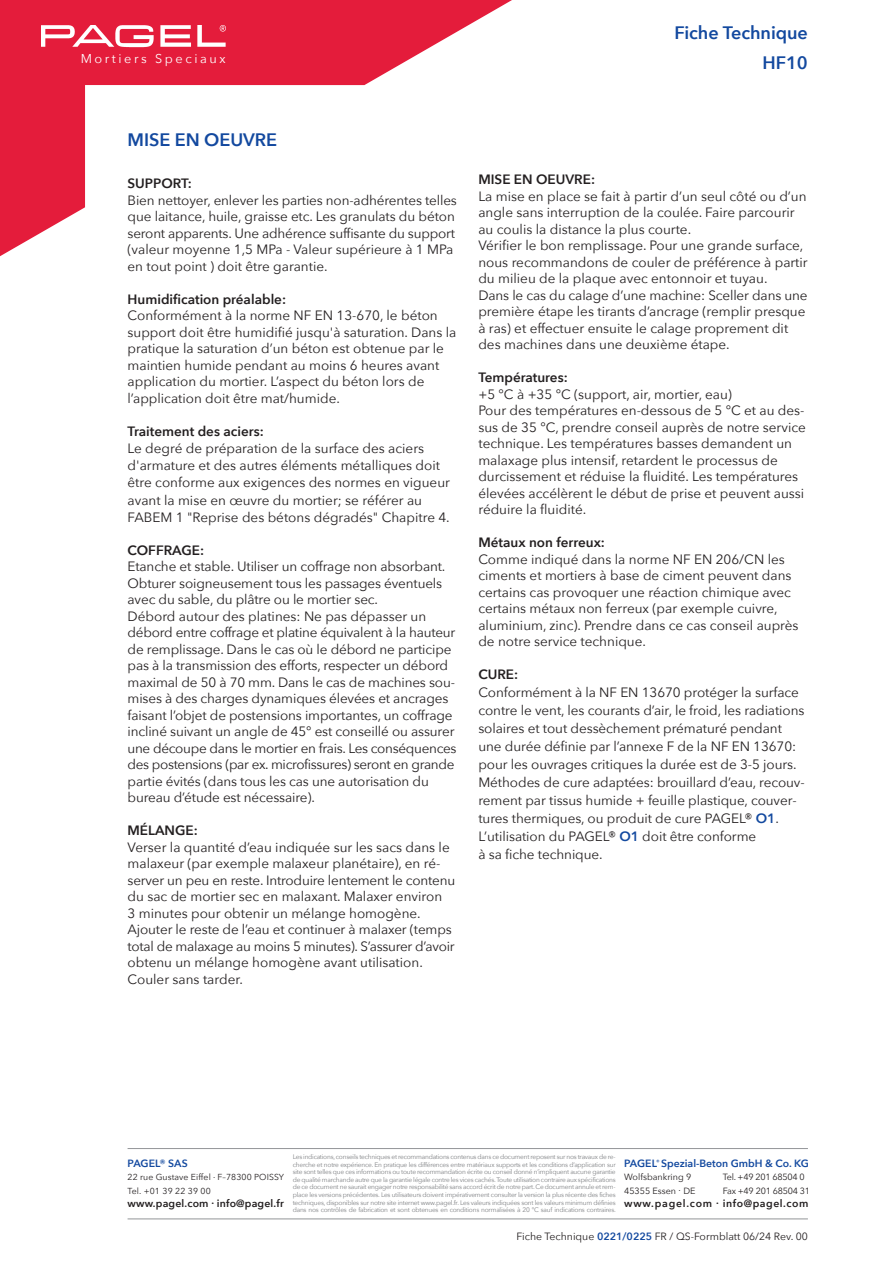
<style>
.page{position:relative;width:893px;height:1263px;background:#fff}
.page>*{position:absolute;margin:0;border:0;box-sizing:border-box;transform-origin:0 0}
.t1{font:600 18px "Avenir Next";color:#13499f}
.t2{font:13.5px/16.5px "Avenir Next";color:#231f20}
.t3{font:600 13.5px "Avenir Next";color:#231f20}
.t4{font:12.75px "Avenir Next";letter-spacing:.2em;color:#fff}
.t5{font:10.5px "Avenir Next";color:#231f20}
.t6{font:600 10.5px "Avenir Next";letter-spacing:-.005em;color:#13499f}
.t7{font:600 10.5px "Avenir Next";letter-spacing:.05em;color:#231f20}
.t8{font:600 10.5px "Avenir Next";letter-spacing:.015em;color:#231f20}
.t9{font:9px "Avenir Next";letter-spacing:-.01em;color:#231f20}
.t10{font:8.7px "Avenir Next";letter-spacing:.01em;color:#231f20}
.t11{font:6.6px/7.6px "Avenir Next";letter-spacing:-.035em;color:#808285;text-align:justify}
.s1{font-weight:600;color:#13499f}
</style>
<div class="page">
<svg style="left:0;top:0;width:512px;height:257px"></svg>
<hr style="left:128px;top:1218px;width:680px;height:1px;background:#939598">
<hr style="left:128px;top:1148px;width:680px;height:1px;background:#939598">
<img style="left:41px;top:26px;width:184px;height:24px">
<p class="t4" style="left:81px;top:50px;width:146px">Mortiers Speciaux</p>
<p class="t1" style="left:674px;top:21px;width:135px">Fiche Technique</p>
<p class="t1" style="left:762px;top:51px;width:47px">HF10</p>
<p class="t1" style="left:128px;top:128px;width:151px">MISE EN OEUVRE</p>
<p class="t3" style="left:128px;top:175px;width:66px">SUPPORT:</p>
<p class="t2" style="left:128px;top:192px;width:331px">Bien nettoyer, enlever les parties non-adhérentes telles que laitance, huile, graisse etc. Les granulats du béton seront apparents. Une adhérence suffisante du support (valeur moyenne 1,5 MPa - Valeur supérieure à 1 MPa en tout point ) doit être garantie.</p>
<p class="t3" style="left:128px;top:290px;width:160px">Humidification préalable:</p>
<p class="t2" style="left:128px;top:308px;width:330px">Conformément à la norme NF EN 13-670, le béton support doit être humidifié jusqu'à saturation. Dans la pratique la saturation d’un béton est obtenue par le maintien humide pendant au moins 6 heures avant application du mortier. L’aspect du béton lors de l’application doit être mat/humide.</p>
<p class="t3" style="left:128px;top:422px;width:138px">Traitement des aciers:</p>
<p class="t2" style="left:128px;top:440px;width:324px;line-height:17.2px">Le degré de préparation de la surface des aciers d'armature et des autres éléments métalliques doit être conforme aux exigences des normes en vigueur avant la mise en œuvre du mortier; se référer au FABEM 1 "Reprise des bétons dégradés" Chapitre 4.</p>
<p class="t3" style="left:128px;top:541px;width:78px">COFFRAGE:</p>
<p class="t2" style="left:128px;top:559px;width:319px">Etanche et stable. Utiliser un coffrage non absorbant.<br>Obturer soigneusement tous les passages éventuels avec du sable, du plâtre ou le mortier sec.</p>
<p class="t2" style="left:128px;top:608px;width:330px">Débord autour des platines: Ne pas dépasser un débord entre coffrage et platine équivalent à la hauteur de remplissage. Dans le cas où le débord ne participe pas à la transmission des efforts, respecter un débord maximal de 50 à 70 mm. Dans le cas de machines sou&shy;mises à des charges dynamiques élevées et ancrages faisant l’objet de postensions importantes, un coffrage incliné suivant un angle de 45° est conseillé ou assurer une découpe dans le mortier en frais. Les conséquences des postensions (par ex. microfissures) seront en grande partie évités (dans tous les cas une autorisation du bureau d’étude est nécessaire).</p>
<p class="t3" style="left:128px;top:822px;width:72px">MÉLANGE:</p>
<p class="t2" style="left:128px;top:839px;width:329px">Verser la quantité d’eau indiquée sur les sacs dans le malaxeur (par exemple malaxeur planétaire), en ré&shy;server un peu en reste. Introduire lentement le contenu du sac de mortier sec en malaxant. Malaxer environ<br>3 minutes pour obtenir un mélange homogène.<br>Ajouter le reste de l’eau et continuer à malaxer (temps total de malaxage au moins 5 minutes). S’assurer d’avoir obtenu un mélange homogène avant utilisation.<br>Couler sans tarder.</p>
<p class="t3" style="left:478px;top:171px;width:118px">MISE EN OEUVRE:</p>
<p class="t2" style="left:478px;top:188px;width:330px">La mise en place se fait à partir d’un seul côté ou d’un angle sans interruption de la coulée. Faire parcourir au coulis la distance la plus courte.</p>
<p class="t2" style="left:478px;top:238px;width:331px">Vérifier le bon remplissage. Pour une grande surface, nous recommandons de couler de préférence à partir du milieu de la plaque avec entonnoir et tuyau.</p>
<p class="t2" style="left:478px;top:287px;width:331px">Dans le cas du calage d’une machine: Sceller dans une première étape les tirants d’ancrage (remplir presque à ras) et effectuer ensuite le calage proprement dit des machines dans une deuxième étape.</p>
<p class="t3" style="left:478px;top:369px;width:91px">Températures:</p>
<p class="t2" style="left:478px;top:386px;width:255px">+5 °C à +35 °C (support, air, mortier, eau)</p>
<p class="t2" style="left:478px;top:403px;width:329px">Pour des températures en-dessous de 5 °C et au des&shy;sus de 35 °C, prendre conseil auprès de notre service technique. Les températures basses demandent un malaxage plus intensif, retardent le processus de durcissement et réduise la fluidité. Les températures élevées accélèrent le début de prise et peuvent aussi réduire la fluidité.</p>
<p class="t3" style="left:478px;top:534px;width:128px">Métaux non ferreux:</p>
<p class="t2" style="left:478px;top:551px;width:315px">Comme indiqué dans la norme NF EN 206/CN les ciments et mortiers à base de ciment peuvent dans certains cas provoquer une réaction chimique avec certains métaux non ferreux (par exemple cuivre,</p>
<p class="t2" style="left:478px;top:617px;width:322px">aluminium, zinc). Prendre dans ce cas conseil auprès de notre service technique.</p>
<p class="t3" style="left:478px;top:666px;width:41px">CURE:</p>
<p class="t2" style="left:478px;top:684px;width:328px;line-height:18px">Conformément à la NF EN 13670 protéger la surface contre le vent, les courants d’air, le froid, les radiations solaires et tout dessèchement prématuré pendant une durée définie par l’annexe F de la NF EN 13670: pour les ouvrages critiques la durée est de 3-5 jours.<br>Méthodes de cure adaptées: brouillard d’eau, recouv&shy;rement par tissus humide + feuille plastique, couver&shy;tures thermiques, ou produit de cure PAGEL® <span class="s1">O1</span>.<br>L’utilisation du PAGEL® <span class="s1">O1</span> doit être conforme</p>
<p class="t2" style="left:478px;top:847px;width:126px">à sa fiche technique.</p>
<p class="t6" style="left:128px;top:1156px;width:62px">PAGEL® SAS</p>
<p class="t10" style="left:128px;top:1171px;width:158px">22 rue Gustave Eiffel . F–78300 POISSY</p>
<p class="t10" style="left:128px;top:1185px;width:85px">Tel. +01 39 22 39 00</p>
<p class="t8" style="left:128px;top:1197px;width:158px">www.pagel.com . info@pagel.fr</p>
<p class="t11" style="left:293px;top:1153px;width:325px">Les indications, conseils techniques et recommandations contenus dans ce document reposent sur nos travaux de re&shy;cherche et notre expérience. En pratique les différences entre matériaux supports et les conditions d’application sur site sont telles que ces informations ou toute recommandation écrite ou conseil donné n’impliquent aucune garantie de qualité marchande autre que la garantie légale contre les vices cachés. Toute uti lisation contraire aux spécifications de ce document ne saurait engager notre responsabilité sans accord écrit de notre part. Ce document annule et rem&shy;place les versions précédentes. Les utilisateurs doivent impérativement consulter la version la plus récente des fiches techniques, disponibles sur notre site internet www.pagel.fr. Les valeurs indiquées sont les valeurs minimum définies dans nos contrôles de fabrication et sont obtenues en conditions normalisées à 20 °C sauf indications contraires.</p>
<p class="t6" style="left:624px;top:1156px;width:186px">PAGEL<sup>®</sup> Spezial-Beton GmbH &amp; Co. KG</p>
<p class="t9" style="left:624px;top:1171px;width:69px">Wolfsbankring 9</p>
<p class="t9" style="left:723px;top:1171px;width:83px">Tel. +49 201 68504 0</p>
<p class="t9" style="left:624px;top:1185px;width:73px">45355 Essen . DE</p>
<p class="t9" style="left:723px;top:1185px;width:89px">Fax +49 201 68504 31</p>
<p class="t7" style="left:624px;top:1197px;width:186px">www.pagel.com . info@pagel.com</p>
<p class="t5" style="left:516px;top:1230px;width:293px">Fiche Technique <span class="s1">0221/0225</span> FR / QS-Formblatt 06/24 Rev. 00</p>
</div>
